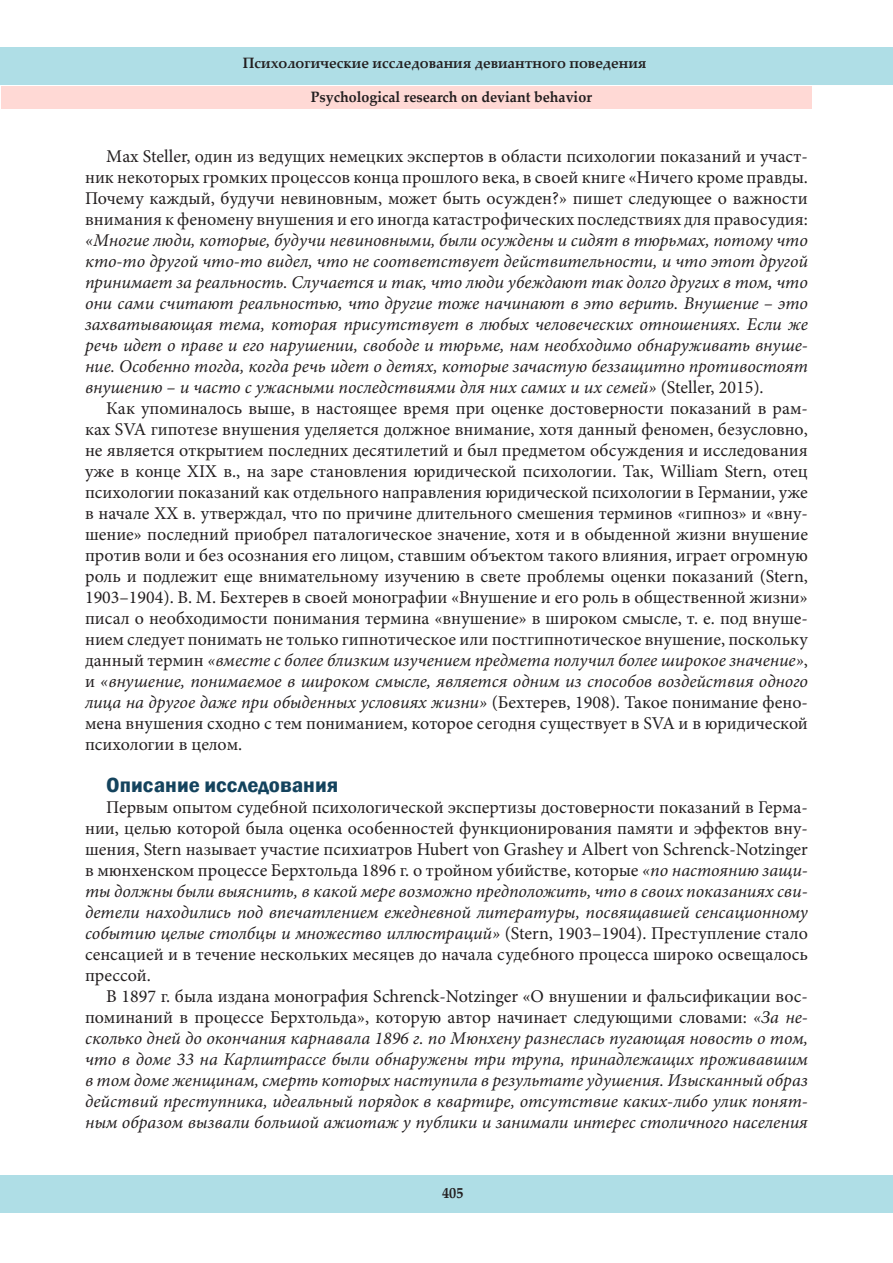
<style>
.page{position:relative;width:893px;height:1263px;background:#fff}
.page>*{position:absolute;margin:0;border:0;box-sizing:border-box;transform-origin:0 0}
.Текст_статьи{font:600 condensed 21px "Franklin Gothic";color:#14435d;scale:1.15 1}
.Текст_статьи-2{font:18px/21px "Minion Pro";color:#231f20;text-align:justify}
.Текст_статьи-3{font:italic 18px/21px "Minion Pro";color:#231f20;text-align:justify}
.t1{font:700 15px "Palatino Linotype";color:#231f20;scale:.95 1}
.s1{font-style:normal}
.s2{font-style:italic}
</style>
<div class="page">
<div style="left:0;top:48px;width:893px;height:37px;background:#afdee6"></div>
<div style="left:0;top:1175px;width:893px;height:38px;background:#afdee6"></div>
<div style="left:1px;top:87px;width:810px;height:22px;background:#ffd9d5"></div>
<p class="t1" style="left:243px;top:52px;width:426px">Психологические исследования девиантного поведения</p>
<p class="t1" style="left:311px;top:86px;width:297px">Psychological research on deviant behavior</p>
<p class="Текст_статьи-3" style="left:85px;top:146px;width:724px;text-indent:21px"><span class="s1">Мax Steller, один из ведущих немецких экспертов в области психологии показаний и участ&shy;ник некоторых громких процессов конца прошлого века, в своей книге «Ничего кроме правды.<br>Почему каждый, будучи невиновным, может быть осужден?» пишет следующее о важности внимания к феномену внушения и его иногда катастрофических последствиях для правосудия: </span>«Многие люди, которые, будучи невиновными, были осуждены и сидят в тюрьмах, потому что кто-то другой что-то видел, что не соответствует действительности, и что этот другой принимает за реальность. Случается и так, что люди убеждают так долго других в том, что они сами считают реальностью, что другие тоже начинают в это верить. Внушение – это захватывающая тема, которая присутствует в любых человеческих отношениях. Если же речь идет о праве и его нарушении, свободе и тюрьме, нам необходимо обнаруживать внуше&shy;ние. Особенно тогда, когда речь идет о детях, которые зачастую беззащитно противостоят внушению – и часто с ужасными последствиями для них самих и их семей» <span class="s1">(Steller, 2015).</span></p>
<p class="Текст_статьи-2" style="left:85px;top:398px;width:724px;text-indent:21px">Как упоминалось выше, в настоящее время при оценке достоверности показаний в рам&shy;ках SVA гипотезе внушения уделяется должное внимание, хотя данный феномен, безусловно, не является открытием последних десятилетий и был предметом обсуждения и исследования уже в конце XIX в., на заре становления юридической психологии. Так, William Stern, отец психологии показаний как отдельного направления юридической психологии в Германии, уже в начале XX в. утверждал, что по причине длительного смешения терминов «гипноз» и «вну&shy;шение» последний приобрел паталогическое значение, хотя и в обыденной жизни внушение против воли и без осознания его лицом, ставшим объектом такого влияния, играет огромную роль и подлежит еще внимательному изучению в свете проблемы оценки показаний (Stern, 1903–1904). В. М. Бехтерев в своей монографии «Внушение и его роль в общественной жизни» писал о необходимости понимания термина «внушение» в широком смысле, т. е. под внуше&shy;нием следует понимать не только гипнотическое или постгипнотическое внушение, поскольку данный термин <span class="s2">«вместе с более близким изучением предмета получил более широкое значение»</span>, и <span class="s2">«внушение, понимаемое в широком смысле, является одним из способов воздействия одного лица на другое даже при обыденных условиях жизни»</span> (Бехтерев, 1908). Такое понимание фено&shy;мена внушения сходно с тем пониманием, которое сегодня существует в SVA и в юридической психологии в целом.</p>
<p class="Текст_статьи" style="left:106px;top:771px;width:203px">Описание исследования</p>
<p class="Текст_статьи-2" style="left:85px;top:797px;width:724px;text-indent:21px">Первым опытом судебной психологической экспертизы достоверности показаний в Герма&shy;нии, целью которой была оценка особенностей функционирования памяти и эффектов вну&shy;шения, Stern называет участие психиатров Hubert von Grashey и Albert von Schrenck-Notzinger в мюнхенском процессе Берхтольда 1896 г. о тройном убийстве, которые <span class="s2">«по настоянию защи&shy;ты должны были выяснить, в какой мере возможно предположить, что в своих показаниях сви&shy;детели находились под впечатлением ежедневной литературы, посвящавшей сенсационному событию целые столбцы и множество иллюстраций»</span> (Stern, 1903–1904). Преступление стало сенсацией и в течение нескольких месяцев до начала судебного процесса широко освещалось прессой.</p>
<p class="Текст_статьи-3" style="left:85px;top:986px;width:724px;text-indent:21px"><span class="s1">В 1897 г. была издана монография Schrenck-Notzinger «О внушении и фальсификации вос&shy;поминаний в процессе Берхтольда», которую автор начинает следующими словами:</span> «За не&shy;сколько дней до окончания карнавала 1896 г. по Мюнхену разнеслась пугающая новость о том, что в доме 33 на Карлштрассе были обнаружены три трупа, принадлежащих проживавшим в том доме женщинам, смерть которых наступила в результате удушения. Изысканный образ действий преступника, идеальный порядок в квартире, отсутствие каких-либо улик понят&shy;ным образом вызвали большой ажиотаж у публики и занимали интерес столичного населения</p>
<p class="t1" style="left:442px;top:1182px;width:24px">405</p>
</div>
